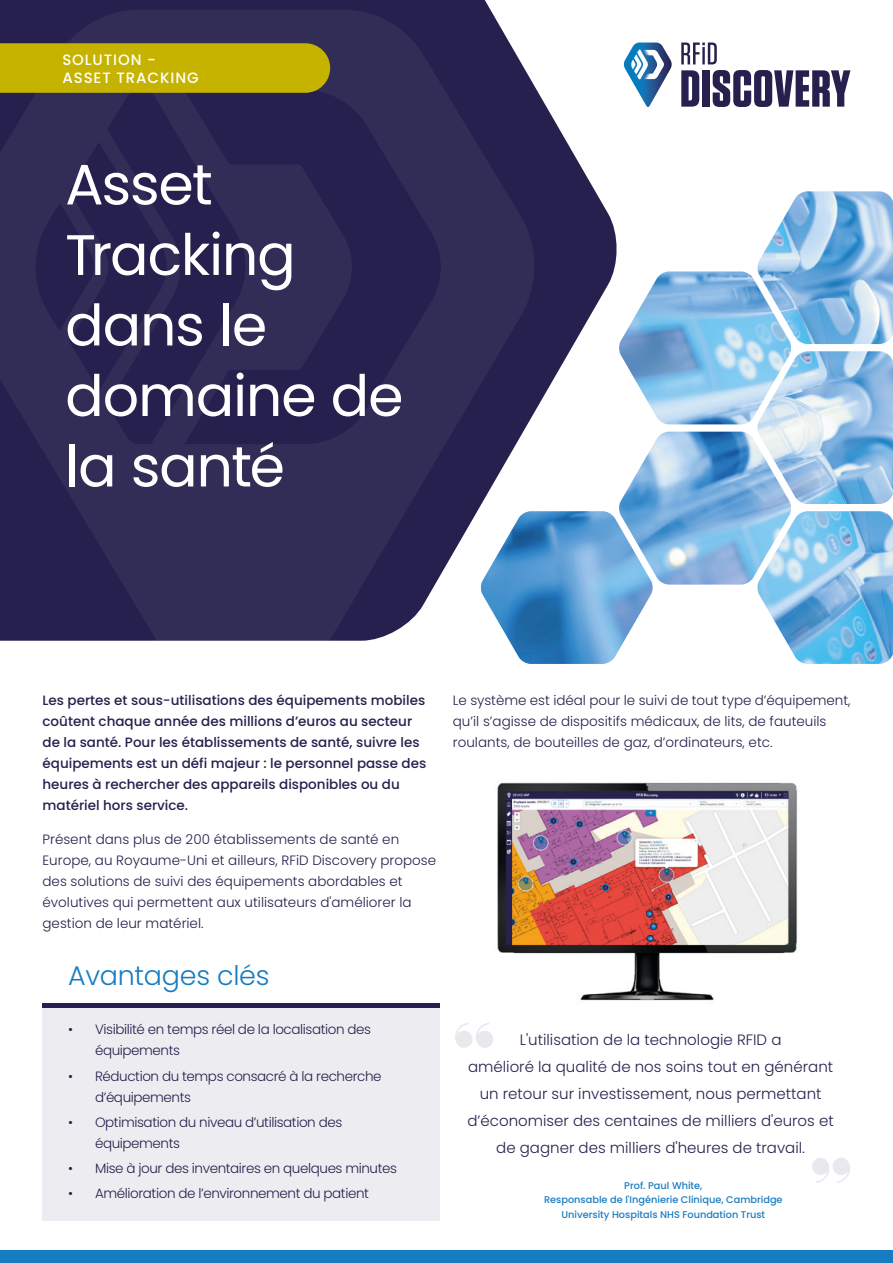
<style>
.page{position:relative;width:893px;height:1263px;background:#fff}
.page>*{position:absolute;margin:0;border:0;box-sizing:border-box;transform-origin:0 0}
.Texte{font:57px/70.5px "Poppins";letter-spacing:-.02em;color:#fff}
.Texte-2{font:300 27px "Poppins";letter-spacing:-.01em;color:#177cc1}
.Texte-3{font:300 15px/27px "Poppins";color:#25204d;text-align:center}
.t1{font:500 15px "Poppins";letter-spacing:.06em;color:#fff}
.Texte-4{font:300 13.5px/21px "Poppins";color:#25204d}
.Texte-5{font:500 13.5px/21px "Poppins";color:#25204d}
.Texte-6{font:300 13.5px/21px "Poppins";letter-spacing:-.03em;color:#25204d}
.Texte-7{font:500 9.75px/14.2px "Poppins";color:#177cc1;text-align:center}
</style>
<div class="page">
<svg style="left:0;top:0;width:595px;height:191px"></svg>
<svg style="left:0;top:10px;width:536px;height:631px;background:#302c56"></svg>
<svg style="left:681px;top:43px;width:36px;height:21px"></svg>
<svg style="left:681px;top:70px;width:18px;height:37px"></svg>
<div style="left:702px;top:70px;width:8px;height:37px;background:#25204d"></div>
<svg style="left:713px;top:70px;width:137px;height:37px"></svg>
<svg style="left:623px;top:43px;width:49px;height:64px"></svg>
<img style="left:480px;top:191px;width:413px;height:473px">
<div style="left:0;top:43px;width:330px;height:50px;background:#c5b300"></div>
<div style="left:0;top:1250px;width:893px;height:13px;background:#177cc1"></div>
<img style="left:497px;top:782px;width:301px;height:219px">
<div style="left:43px;top:1006px;width:397px;height:214px;background:#ededf1"></div>
<div style="left:43px;top:1003px;width:397px;height:5px;background:#25204d"></div>
<svg style="left:455px;top:1023px;width:38px;height:25px"></svg>
<svg style="left:812px;top:1158px;width:38px;height:25px"></svg>
<p class="t1" style="left:62px;top:51px;width:95px">SOLUTION -</p>
<p class="t1" style="left:62px;top:69px;width:138px">ASSET TRACKING</p>
<p class="Texte" style="left:65px;top:150px;width:340px">Asset<br>Tracking dans le domaine de la santé</p>
<p class="Texte-5" style="left:43px;top:690px;width:385px">Les pertes et sous-utilisations des équipements mobiles coûtent chaque année des millions d’euros au secteur de la santé. Pour les établissements de santé, suivre les équipements est un défi majeur : le personnel passe des heures à rechercher des appareils disponibles ou du matériel hors service.</p>
<p class="Texte-4" style="left:43px;top:829px;width:395px">Présent dans plus de 200 établissements de santé en Europe, au Royaume-Uni et ailleurs, RFiD Discovery propose des solutions de suivi des équipements abordables et évolutives qui permettent aux utilisateurs d'améliorer la gestion de leur matériel.</p>
<p class="Texte-2" style="left:68px;top:960px;width:203px">Avantages clés</p>
<p class="Texte-6" style="left:95px;top:1019px;width:278px;text-indent:-27px">• Visibilité en temps réel de la localisation des équipements</p>
<p class="Texte-6" style="left:95px;top:1065px;width:288px;text-indent:-27px">• Réduction du temps consacré à la recherche d’équipements</p>
<p class="Texte-6" style="left:95px;top:1112px;width:249px;text-indent:-27px">• Optimisation du niveau d’utilisation des équipements</p>
<p class="Texte-6" style="left:68px;top:1158px;width:331px">• Mise à jour des inventaires en quelques minutes</p>
<p class="Texte-6" style="left:68px;top:1183px;width:302px">• Amélioration de l’environnement du patient</p>
<p class="Texte-4" style="left:453px;top:690px;width:399px">Le système est idéal pour le suivi de tout type d’équipement, qu’il s’agisse de dispositifs médicaux, de lits, de fauteuils roulants, de bouteilles de gaz, d’ordinateurs, etc.</p>
<p class="Texte-3" style="left:520px;top:1026px;width:263px">L'utilisation de la technologie RFID a</p>
<p class="Texte-3" style="left:467px;top:1053px;width:368px">amélioré la qualité de nos soins tout en générant un retour sur investissement, nous permettant d’économiser des centaines de milliers d'euros et de gagner des milliers d'heures de travail.</p>
<p class="Texte-7" style="left:624px;top:1178px;width:80px">Prof. Paul White,</p>
<p class="Texte-7" style="left:544px;top:1193px;width:240px">Responsable de l'Ingénierie Clinique, Cambridge<br>University Hospitals NHS Foundation Trust</p>
</div>
